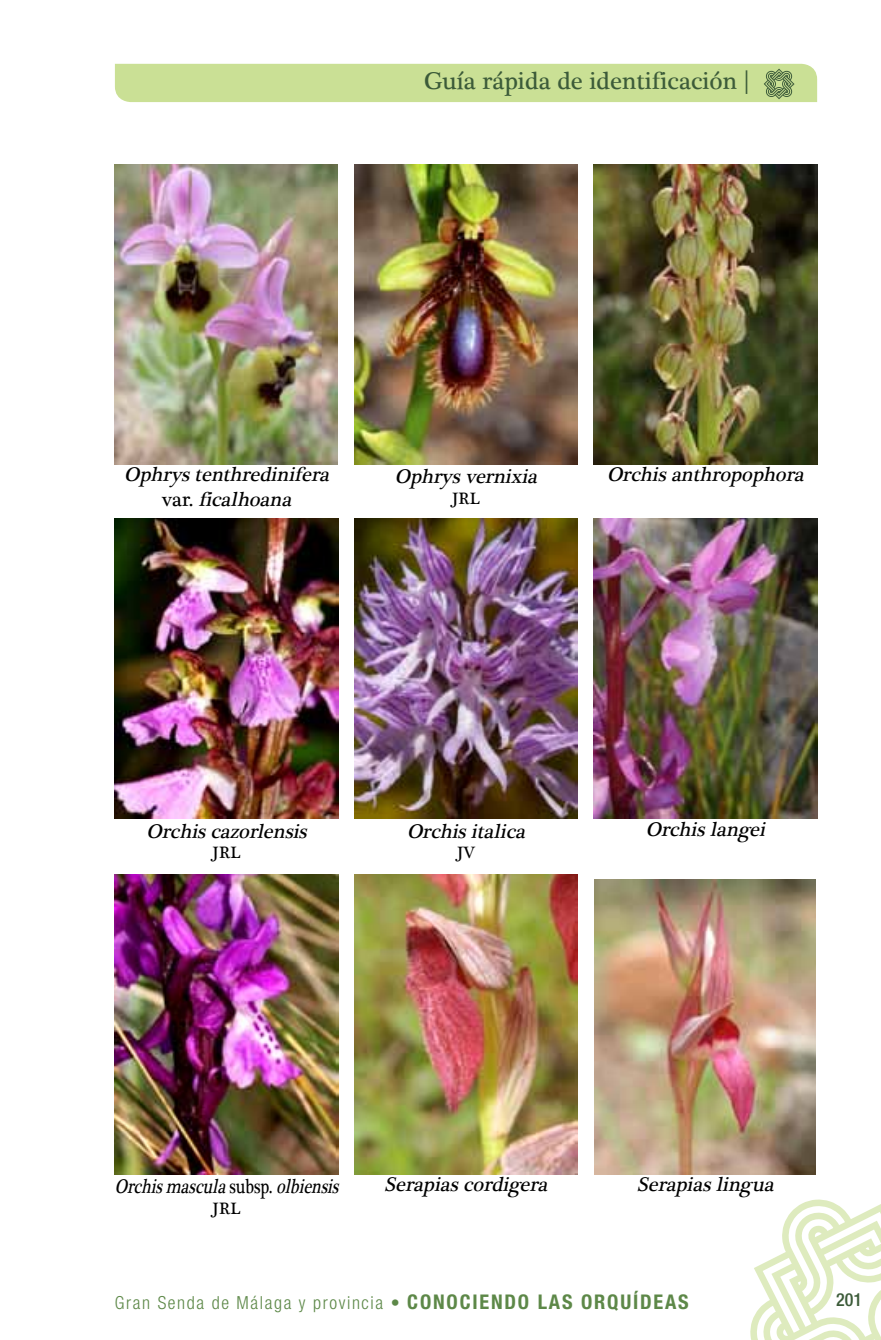
<style>
.page{position:relative;width:881px;height:1340px;background:#fff}
.page>*{position:absolute;margin:0;border:0;box-sizing:border-box;transform-origin:0 0}
.t1{font:24.75px "Plantagenet Cherokee";color:#3c5b39}
.t2{font:italic 20.25px/24.3px "Plantagenet Cherokee";color:#000;text-align:center}
.t3{font:italic 20.25px "Plantagenet Cherokee";color:#000;scale:.8 1}
.t4{font:300 condensed 18px "Helvetica Neue LT Std";letter-spacing:.09em;color:#5d8848}
.t5{font:500 condensed 18px "Helvetica Neue LT Std";color:#3c5b39}
.t6{font:16.88px "Plantagenet Cherokee";color:#000}
.s1{font-style:normal}
.s2{font-weight:700;font-size:20.25px}
</style>
<div class="page">
<svg style="left:750px;top:1199px;width:130px;height:140px"></svg>
<div style="left:115px;top:64px;width:701px;height:38px;background:#cae095"></div>
<img style="left:115px;top:164px;width:222px;height:300px">
<img style="left:354px;top:164px;width:223px;height:300px">
<img style="left:593px;top:164px;width:223px;height:300px">
<img style="left:115px;top:518px;width:223px;height:300px">
<img style="left:354px;top:518px;width:223px;height:300px">
<img style="left:593px;top:518px;width:223px;height:300px">
<img style="left:115px;top:874px;width:223px;height:300px">
<img style="left:354px;top:874px;width:223px;height:300px">
<img style="left:594px;top:879px;width:221px;height:295px">
<p class="t1" style="left:424px;top:66px;width:327px">Guía rápida de identificación |</p>
<p class="t2" style="left:124px;top:463px;width:212px">Ophrystenthredinifera <span class="s1">v a r .</span> ficalhoana</p>
<p class="t2" style="left:394px;top:465px;width:150px">Ophrysvernixia</p>
<p class="t6" style="left:452px;top:487px;width:29px">JRL</p>
<p class="t2" style="left:607px;top:463px;width:204px">Orchisanthropophora</p>
<p class="t2" style="left:146px;top:819px;width:167px">Orchiscazorlensis</p>
<p class="t6" style="left:212px;top:841px;width:29px">JRL</p>
<p class="t2" style="left:407px;top:819px;width:125px">Orchisitalica</p>
<p class="t6" style="left:457px;top:841px;width:19px">JV</p>
<p class="t2" style="left:645px;top:817px;width:126px">Orchislangei</p>
<p class="t3" style="left:115px;top:1173px;width:288px">Orchismascula<span class="s1">s u b s p .</span> olbiensis</p>
<p class="t6" style="left:212px;top:1197px;width:29px">JRL</p>
<p class="t2" style="left:384px;top:1173px;width:170px">Serapiascordigera</p>
<p class="t2" style="left:637px;top:1173px;width:143px">Serapiaslingua</p>
<p class="t4" style="left:115px;top:1292px;width:575px">Gran Senda de Málaga y provincia • <span class="s2">CONOCIENDO LAS ORQUÍDEAS</span></p>
<p class="t5" style="left:836px;top:1288px;width:27px">201</p>
</div>
